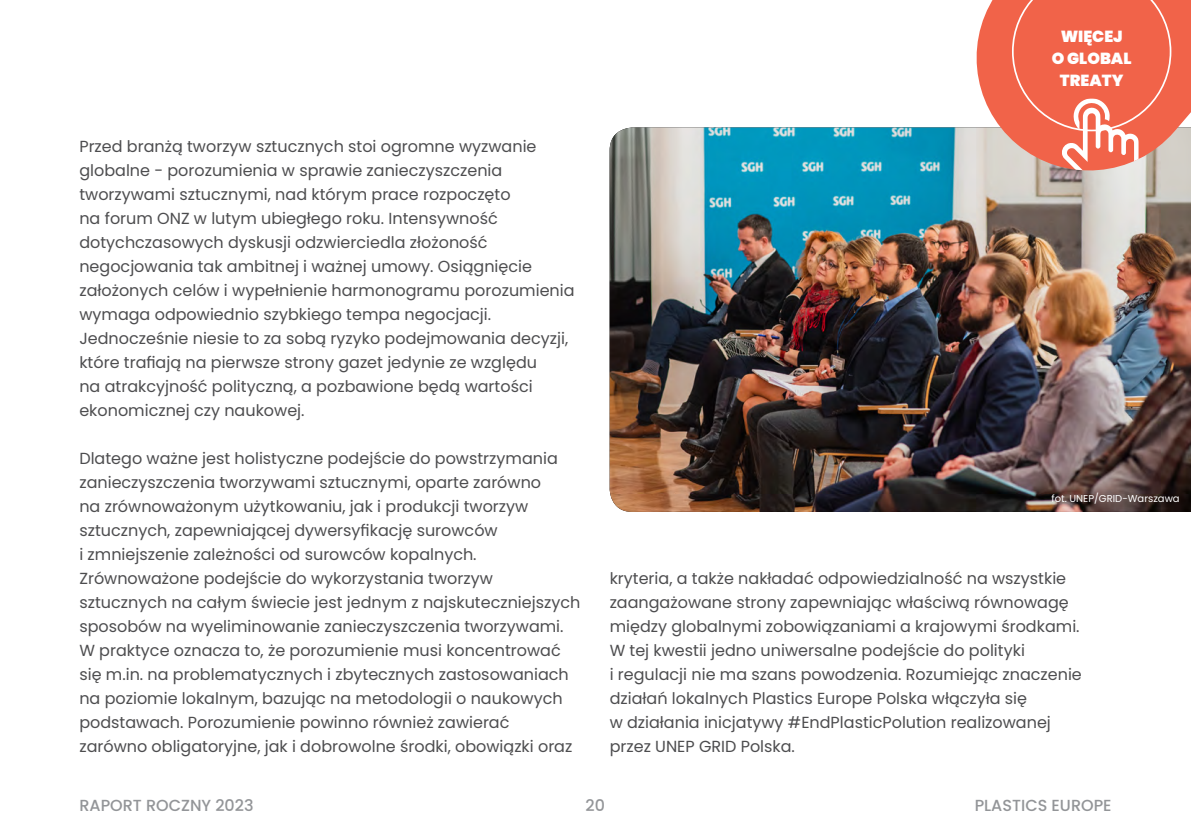
<style>
.page{position:relative;width:1191px;height:840px;background:#fff}
.page>*{position:absolute;margin:0;border:0;box-sizing:border-box;transform-origin:0 0}
.t1{font:16px/24px "Poppins";color:#4d4d4f}
.t2{font:500 16px "Poppins";color:#939598}
.t3{font:900 16px/22px "Poppins";color:#fff;text-align:center}
.t4{font:10px "Poppins";color:#fff}
</style>
<div class="page">
<img style="left:609px;top:127px;width:582px;height:384px">
<svg style="left:963px;top:0;width:228px;height:184px"></svg>
<svg style="left:1012px;top:0;width:159px;height:173px;background:#ef765f"></svg>
<p class="t1" style="left:79px;top:134px;width:497px">Przed branżą tworzyw sztucznych stoi ogromne wyzwanie globalne - porozumienia w sprawie zanieczyszczenia tworzywami sztucznymi, nad którym prace rozpoczęto<br>na forum ONZ w lutym ubiegłego roku. Intensywność dotychczasowych dyskusji odzwierciedla złożoność negocjowania tak ambitnej i ważnej umowy. Osiągnięcie założonych celów i wypełnienie harmonogramu porozumienia wymaga odpowiednio szybkiego tempa negocjacji.<br>Jednocześnie niesie to za sobą ryzyko podejmowania decyzji, które trafiają na pierwsze strony gazet jedynie ze względu<br>na atrakcyjność polityczną, a pozbawione będą wartości ekonomicznej czy naukowej.</p>
<p class="t1" style="left:79px;top:446px;width:502px">Dlatego ważne jest holistyczne podejście do powstrzymania zanieczyszczenia tworzywami sztucznymi, oparte zarówno<br>na zrównoważonym użytkowaniu, jak i produkcji tworzyw sztucznych, zapewniającej dywersyfikację surowców<br>i zmniejszenie zależności od surowców kopalnych.<br>Zrównoważone podejście do wykorzystania tworzyw sztucznych na całym świecie jest jednym z najskuteczniejszych sposobów na wyeliminowanie zanieczyszczenia tworzywami.<br>W praktyce oznacza to, że porozumienie musi koncentrować się m.in. na problematycznych i zbytecznych zastosowaniach na poziomie lokalnym, bazując na metodologii o naukowych podstawach. Porozumienie powinno również zawierać zarówno obligatoryjne, jak i dobrowolne środki, obowiązki oraz</p>
<p class="t3" style="left:1052px;top:26px;width:81px">WIĘCEJ<br>O GLOBAL<br>TREATY</p>
<p class="t4" style="left:1051px;top:492px;width:130px">fot. UNEP/GRID-Warszawa</p>
<p class="t1" style="left:609px;top:566px;width:474px">kryteria, a także nakładać odpowiedzialność na wszystkie zaangażowane strony zapewniając właściwą równowagę między globalnymi zobowiązaniami a krajowymi środkami.<br>W tej kwestii jedno uniwersalne podejście do polityki<br>i regulacji nie ma szans powodzenia. Rozumiejąc znaczenie działań lokalnych Plastics Europe Polska włączyła się<br>w działania inicjatywy #EndPlasticPolution realizowanej przez UNEP GRID Polska.</p>
<p class="t2" style="left:79px;top:796px;width:176px">RAPORT ROCZNY 2023</p>
<p class="t2" style="left:585px;top:796px;width:21px">20</p>
<p class="t2" style="left:974px;top:796px;width:138px">PLASTICS EUROPE</p>
</div>
